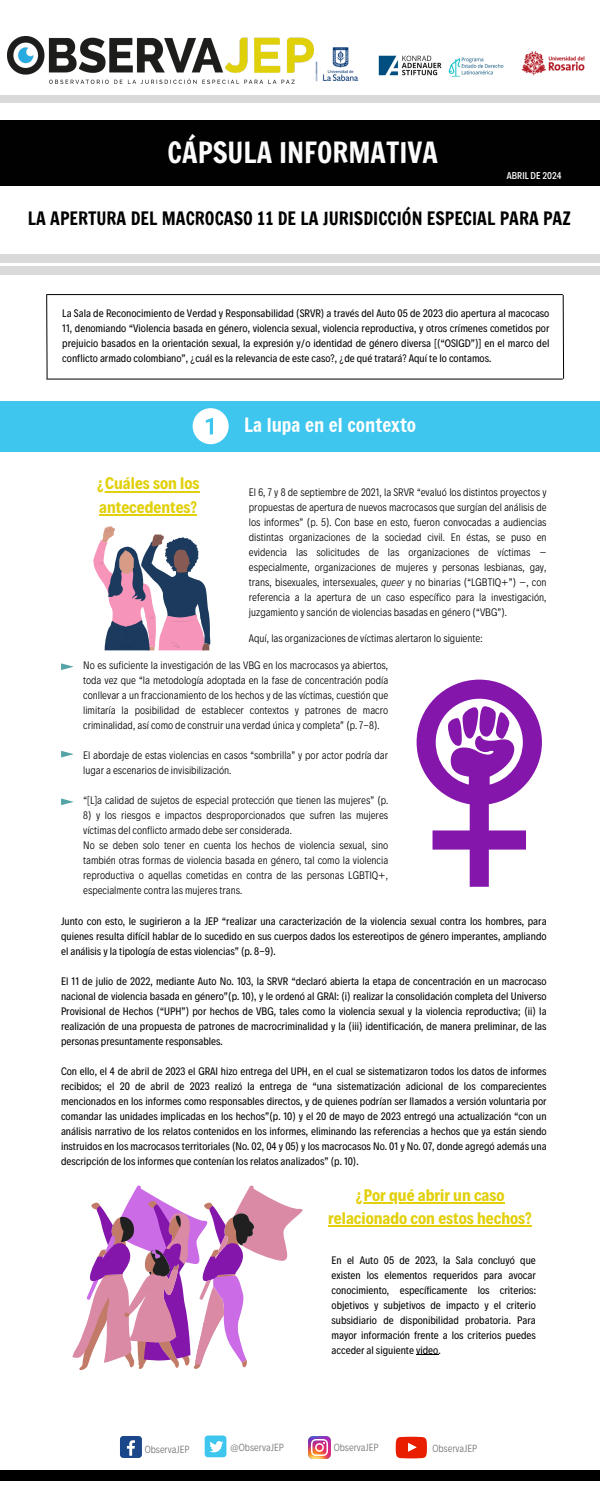
<style>
.page{position:relative;width:600px;height:1500px;background:#fff}
.page>*{position:absolute;margin:0;border:0;box-sizing:border-box;transform-origin:0 0}
.t1{font:28px "Francois One";color:#fcfcfc}
.t2{font:19px "Francois One";color:#fff}
.t3{font:17.8px "Francois One";color:#000}
.t4{font:700 17px/23.2px "Decalotype";color:#e2d00b}
.t5{font:11px/15px "Decalotype";color:#000;text-align:justify}
.t6{font:300 11px/15px "Decalotype";color:#000;text-align:justify}
.t7{font:300 10.5px "Decalotype";color:#737373}
.t8{font:500 10px "Decalotype";color:#fcfcfc}
.s1{font-style:italic}
</style>
<div class="page">
<div style="left:0;top:96px;width:600px;height:6px;background:#d9d9d9"></div>
<img style="left:313px;top:45px;width:46px;height:37px">
<img style="left:521px;top:51px;width:64px;height:25px">
<div style="left:0;top:120px;width:600px;height:66px;background:#010101"></div>
<img style="left:7px;top:37px;width:306px;height:46px">
<div style="left:0;top:1471px;width:600px;height:9px;background:#000"></div>
<div style="left:120px;top:1436px;width:22px;height:22px;background:#1a4789;border-radius:3px"></div>
<svg style="left:127px;top:1440px;width:8px;height:16px"></svg>
<div style="left:205px;top:1436px;width:21px;height:21px;background:#3fc6ee;border-radius:3px"></div>
<svg style="left:209px;top:1441px;width:14px;height:11px"></svg>
<img style="left:308px;top:1437px;width:22px;height:21px">
<svg style="left:396px;top:1437px;width:31px;height:21px"></svg>
<img style="left:379px;top:55px;width:125px;height:22px">
<div style="left:0;top:402px;width:600px;height:50px;background:#3fc6ee"></div>
<svg style="left:193px;top:408px;width:36px;height:36px"></svg>
<div style="left:0;top:266px;width:600px;height:8px;background:#d9d9d9"></div>
<div style="left:0;top:254px;width:600px;height:8px;background:#d9d9d9"></div>
<hr style="left:46px;top:379px;width:517px;height:1px;background:#000">
<hr style="left:46px;top:294px;width:517px;height:1px;background:#000">
<svg style="left:46px;top:294px;width:2px;height:85px"></svg>
<svg style="left:562px;top:294px;width:2px;height:85px"></svg>
<svg style="left:61px;top:663px;width:13px;height:7px"></svg>
<svg style="left:61px;top:751px;width:13px;height:7px"></svg>
<svg style="left:61px;top:798px;width:13px;height:7px"></svg>
<svg style="left:417px;top:680px;width:125px;height:207px"></svg>
<svg style="left:93px;top:526px;width:117px;height:124px"></svg>
<svg style="left:72px;top:1185px;width:231px;height:185px"></svg>
<hr style="left:97px;top:491px;width:103px;height:1px;background:#e2d00b">
<hr style="left:99px;top:514px;width:98px;height:2px;background:#e2d00b">
<hr style="left:355px;top:1202px;width:150px;height:2px;background:#e2d00b">
<hr style="left:328px;top:1225px;width:204px;height:2px;background:#e2d00b">
<svg style="left:416px;top:1354px;width:22px;height:1px"></svg>
<p class="t1" style="left:168px;top:132px;width:272px">CÁPSULA INFORMATIVA</p>
<p class="t8" style="left:507px;top:169px;width:56px">ABRIL DE 2024</p>
<h5 class="t3" style="left:28px;top:206px;width:545px">LA APERTURA DEL MACROCASO 11 DE LA JURISDICCIÓN ESPECIAL PARA PAZ</h5>
<p class="t5" style="left:62px;top:305px;width:489px">La Sala de Reconocimiento de Verdad y Responsabilidad (SRVR) a través del Auto 05 de 2023 dio apertura al macocaso 11, denomiando “Violencia basada en género, violencia sexual, violencia reproductiva, y otros crímenes cometidos por prejuicio basados en la orientación sexual, la expresión y/o identidad de género diversa [(“OSIGD”)] en el marco del conflicto armado colombiano”, ¿cuál es la relevancia de este caso?, ¿de qué tratará? Aquí te lo contamos.</p>
<p class="t4" style="left:97px;top:471px;width:104px">¿Cuáles son los antecedentes?</p>
<p class="t2" style="left:244px;top:411px;width:173px">La lupa en el contexto</p>
<p class="t6" style="left:249px;top:484px;width:299px">El 6, 7 y 8 de septiembre de 2021, la SRVR “evaluó los distintos proyectos y propuestas de apertura de nuevos macrocasos que surgían del análisis de los informes” (p. 5). Con base en esto, fueron convocadas a audiencias distintas organizaciones de la sociedad civil. En éstas, se puso en evidencia las solicitudes de las organizaciones de víctimas – especialmente, organizaciones de mujeres y personas lesbianas, gay, trans, bisexuales, intersexuales, <span class="s1">queer</span> y no binarias (“LGBTIQ+”) –, con referencia a la apertura de un caso específico para la investigación, juzgamiento y sanción de violencias basadas en género (“VBG”).</p>
<p class="t6" style="left:249px;top:630px;width:235px">Aquí, las organizaciones de víctimas alertaron lo siguiente:</p>
<p class="t6" style="left:83px;top:657px;width:307px">No es suficiente la investigación de las VBG en los macrocasos ya abiertos, toda vez que “la metodología adoptada en la fase de concentración podía conllevar a un fraccionamiento de los hechos y de las víctimas, cuestión que limitaría la posibilidad de establecer contextos y patrones de macro criminalidad, así como de construir una verdad ú nica y completa” (p. 7-8).</p>
<p class="t6" style="left:83px;top:747px;width:307px">El abordaje de estas violencias en casos “sombrilla” y por actor podría dar lugar a escenarios de invisibilización.</p>
<p class="t6" style="left:83px;top:792px;width:307px">“[L]a calidad de sujetos de especial protección que tienen las mujeres” (p.</p>
<p class="t6" style="left:83px;top:807px;width:307px">8) y los riesgos e impactos desproporcionados que sufren las mujeres víctimas del conflicto armado debe ser considerada.</p>
<h3 class="t6" style="left:83px;top:837px;width:307px">No se deben solo tener en cuenta los hechos de violencia sexual, sino también otras formas de violencia basada en género, tal como la violencia reproductiva o aquellas cometidas en contra de las personas LGBTIQ+, especialmente contra las mujeres trans.</h3>
<p class="t5" style="left:61px;top:912px;width:487px">Junto con esto, le sugirieron a la JEP “realizar una caracterización de la violencia sexual contra los hombres, para quienes resulta difícil hablar de lo sucedido en sus cuerpos dados los estereotipos de género imperantes, ampliando el análisis y la tipología de estas violencias” (p. 8-9).</p>
<p class="t5" style="left:61px;top:972px;width:487px">El 11 de julio de 2022, mediante Auto No. 103, la SRVR “declaró abierta la etapa de concentración en un macrocaso nacional de violencia basada en género”(p. 10), y le ordenó al GRAI: (i) realizar la consolidación completa del Universo Provisional de Hechos (“UPH”) por hechos de VBG, tales como la violencia sexual y la violencia reproductiva; (ii) la realización de una propuesta de patrones de macrocriminalidad y la (iii) identificación, de manera preliminar, de las personas presuntamente responsables.</p>
<p class="t5" style="left:61px;top:1062px;width:487px">Con ello, el 4 de abril de 2023 el GRAI hizo entrega del UPH, en el cual se sistematizaron todos los datos de informes recibidos; el 20 de abril de 2023 realizó la entrega de “una sistematización adicional de los comparecientes mencionados en los informes como responsables directos, y de quienes podrían ser llamados a versión voluntaria por comandar las unidades implicadas en los hechos”(p. 10) y el 20 de mayo de 2023 entregó una actualización “con un análisis narrativo de los relatos contenidos en los informes, eliminando las referencias a hechos que ya están siendo instruidos en los macrocasos territoriales (No. 02, 04 y 05) y los macrocasos No. 01 y No. 07, donde agregó además una descripción de los informes que contenían los relatos analizados” (p. 10).</p>
<p class="t4" style="left:328px;top:1182px;width:205px;text-align:center">¿Por qué abrir un caso relacionado con estos hechos?</p>
<p class="t5" style="left:332px;top:1252px;width:206px">En el Auto 05 de 2023, la Sala concluyó que existen los elementos requeridos para avocar conocimiento, específicamente los criterios: objetivos y subjetivos de impacto y el criterio subsidiario de disponibilidad probatoria. Para mayor información frente a los criterios puedes acceder al siguiente video.</p>
<h4 class="t7" style="left:145px;top:1443px;width:46px">ObservaJEP</h4>
<p class="t7" style="left:334px;top:1440px;width:46px">ObservaJEP</p>
<p class="t7" style="left:230px;top:1440px;width:55px">@ObservaJEP</p>
<p class="t7" style="left:432px;top:1441px;width:46px">ObservaJEP</p>
</div>
